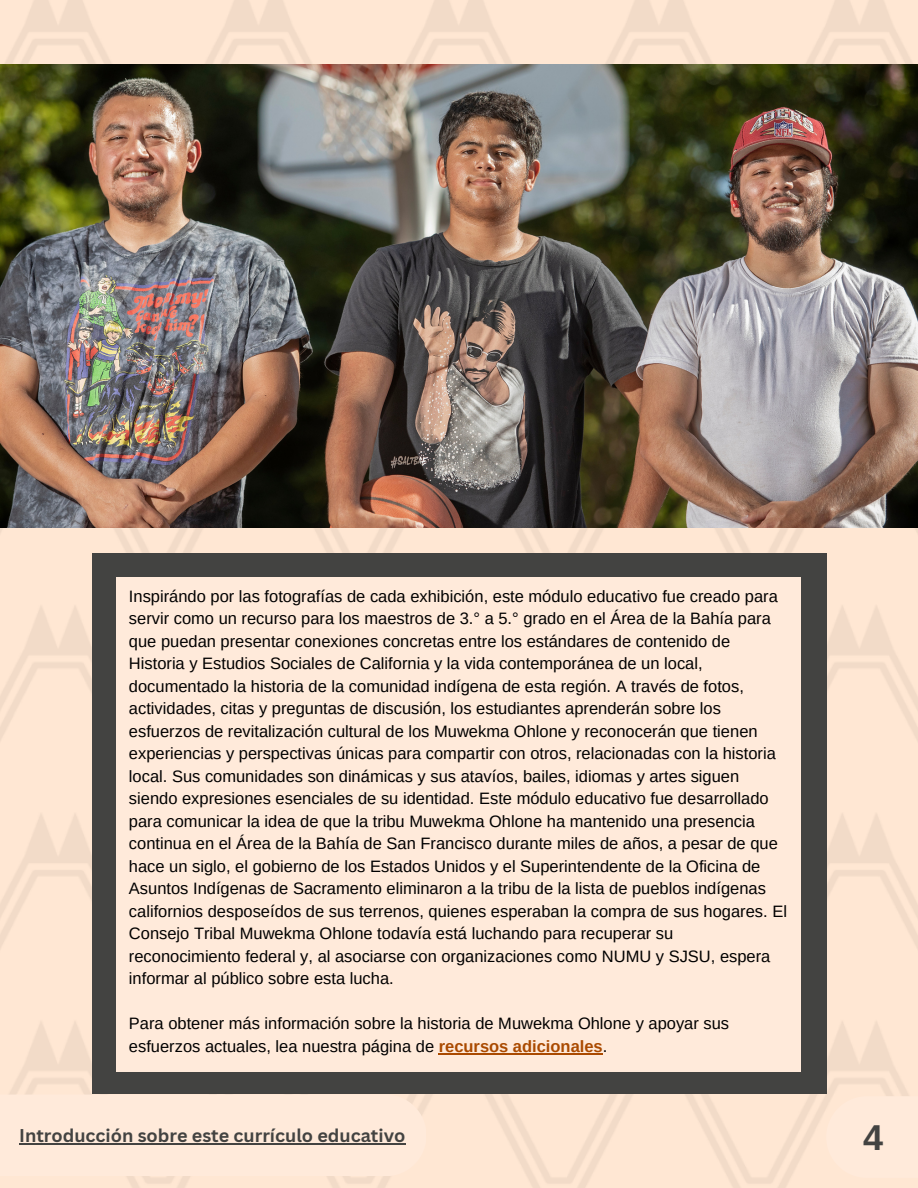
<style>
.page{position:relative;width:918px;height:1188px;background:#fff}
.page>*{position:absolute;margin:0;border:0;box-sizing:border-box;transform-origin:0 0}
.t1{font:700 36px "Arimo";color:#434341}
.t2{font:700 18px "Canva Sans";color:#434341}
.t3{font:16.5px/22.5px "Arimo";color:#000}
.s1{font-weight:700;color:#aa4a00}
</style>
<div class="page">
<img style="left:0;top:0;width:918px;height:1188px">
<div style="left:92px;top:553px;width:734px;height:541px;background:#434341"></div>
<div style="left:116px;top:577px;width:684px;height:494px;background:#ffeada"></div>
<hr style="left:439px;top:1053px;width:164px;height:1px;background:#aa4a00">
<img style="left:0;top:64px;width:918px;height:464px">
<div style="left:826px;top:1096px;width:92px;height:82px;background:#ffeada"></div>
<div style="left:0;top:1095px;width:426px;height:81px;background:#ffeada"></div>
<hr style="left:19px;top:1143px;width:387px;height:1px;background:#434341">
<p class="t3" style="left:129px;top:585px;width:660px">Inspirándo por las fotografías de cada exhibición, este módulo educativo fue creado para servir como un recurso para los maestros de 3.° a 5.° grado en el Área de la Bahía para que puedan presentar conexiones concretas entre los estándares de contenido de Historia y Estudios Sociales de California y la vida contemporánea de un local, documentado la historia de la comunidad indígena de esta región. A través de fotos, actividades, citas y preguntas de discusión, los estudiantes aprenderán sobre los esfuerzos de revitalización cultural de los Muwekma Ohlone y reconocerán que tienen experiencias y perspectivas únicas para compartir con otros, relacionadas con la historia local. Sus comunidades son dinámicas y sus atavíos, bailes, idiomas y artes siguen siendo expresiones esenciales de su identidad. Este módulo educativo fue desarrollado para comunicar la idea de que la tribu Muwekma Ohlone ha mantenido una presencia continua en el Área de la Bahía de San Francisco durante miles de años, a pesar de que hace un siglo, el gobierno de los Estados Unidos y el Superintendente de la Oficina de Asuntos Indígenas de Sacramento eliminaron a la tribu de la lista de pueblos indígenas californios desposeídos de sus terrenos, quienes esperaban la compra de sus hogares. El Consejo Tribal Muwekma Ohlone todavía está luchando para recuperar su reconocimiento federal y, al asociarse con organizaciones como NUMU y SJSU, espera informar al público sobre esta lucha.</p>
<p class="t3" style="left:129px;top:1012px;width:602px">Para obtener más información sobre la historia de Muwekma Ohlone y apoyar sus esfuerzos actuales, lea nuestra página de <span class="s1">recursos adicionales</span>.</p>
<p class="t2" style="left:19px;top:1123px;width:388px">Introducción sobre este currículo educativo</p>
<p class="t1" style="left:863px;top:1117px;width:22px">4</p>
</div>
